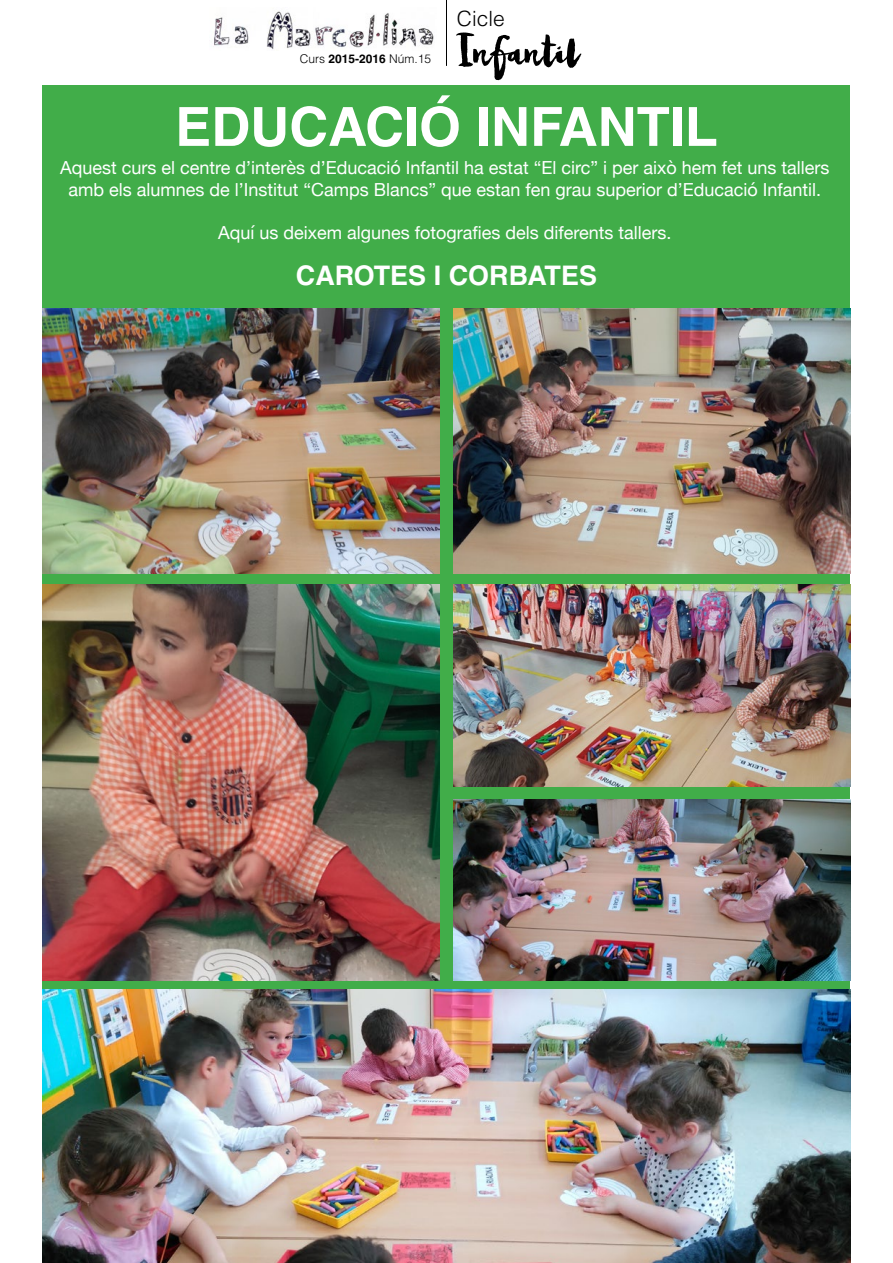
<style>
.page{position:relative;width:893px;height:1263px;background:#fff}
.page>*{position:absolute;margin:0;border:0;box-sizing:border-box;transform-origin:0 0}
.t1{font:700 54px "Helvetica";color:#fff}
.t2{font:54px "Snowberry";color:#000}
.t3{font:700 27px "Helvetica";color:#fff}
.t4{font:300 21px "Helvetica";color:#000}
.t5{font:18px/21.6px "Helvetica Neue";color:#fff;text-align:center}
.t6{font:300 12px "Helvetica";color:#000}
.s1{font-weight:700}
</style>
<div class="page">
<img style="left:214px;top:11px;width:220px;height:39px">
<hr style="left:446px;top:0;width:1px;height:66px;background:#000">
<div style="left:43px;top:85px;width:807px;height:1135px;background:#41ad49"></div>
<img style="left:43px;top:308px;width:396px;height:265px">
<img style="left:454px;top:799px;width:396px;height:182px">
<img style="left:43px;top:989px;width:807px;height:274px">
<img style="left:43px;top:585px;width:396px;height:396px">
<img style="left:454px;top:308px;width:396px;height:265px">
<img style="left:454px;top:585px;width:396px;height:201px">
<p class="t6" style="left:300px;top:51px;width:133px">Curs <span class="s1">2015-2016</span> Núm.15</p>
<p class="t4" style="left:457px;top:5px;width:49px">Cicle</p>
<h1 class="t2" style="left:457px;top:13px;width:124px">Infantil</h1>
<h1 class="t1" style="left:175px;top:94px;width:544px">EDUCACIÓ INFANTIL</h1>
<p class="t5" style="left:60px;top:158px;width:771px">Aquest curs el centre d’interès d’Educació Infantil ha estat “El circ” i per això hem fet uns tallers amb els alumnes de l’Institut “Camps Blancs” que estan fen grau superior d’Educació Infantil.</p>
<p class="t5" style="left:218px;top:223px;width:455px">Aquí us deixem algunes fotografies dels diferents tallers.</p>
<h2 class="t3" style="left:296px;top:259px;width:303px">CAROTES I CORBATES</h2>
</div>
